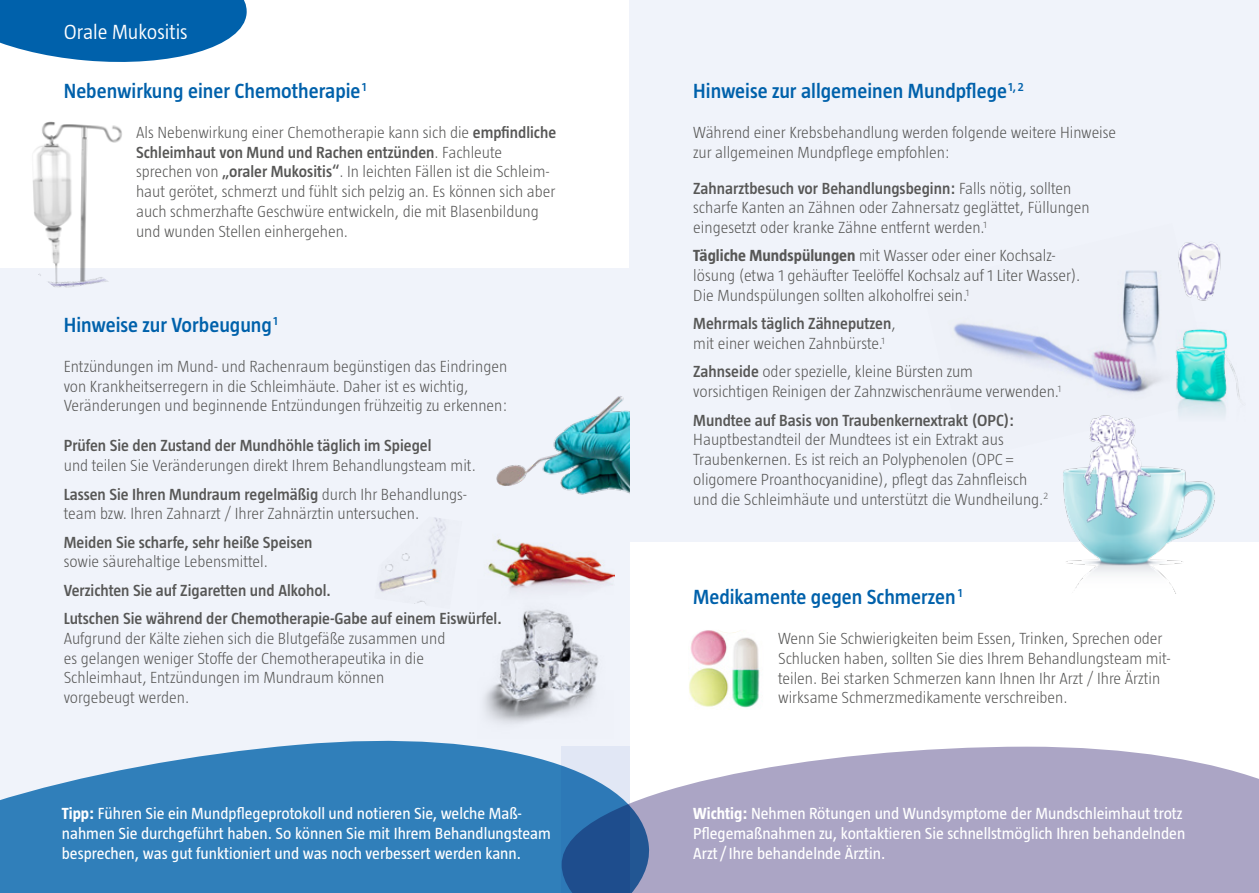
<style>
.page{position:relative;width:1259px;height:893px;background:#fff}
.page>*{position:absolute;margin:0;border:0;box-sizing:border-box;transform-origin:0 0}
.t1{font:600 21px "Taz Hexal";color:#0061ab}
.t2{font:300 21px "Taz Hexal";color:#fff}
.t3{font:300 16.5px/19.8px "Taz Hexal";color:#575756}
.t4{font:16.5px/19.8px "Taz Hexal";color:#fff}
.t5{font:600 16.5px/28.3px "Taz Hexal";color:#575756}
.s1{font-weight:600}
.s2{font-weight:700}
</style>
<div class="page">
<div style="left:0;top:269px;width:629px;height:624px;background:#f0f3fa"></div>
<div style="left:629px;top:0;width:630px;height:541px;background:#f0f3fa"></div>
<svg style="left:655px;top:747px;width:604px;height:146px;background:#b2acca"></svg>
<svg style="left:0;top:0;width:247px;height:62px;background:#2276b6"></svg>
<img style="left:1214px;top:330px;width:26px;height:85px">
<svg style="left:0;top:727px;width:655px;height:166px;fill:#307fba"></svg>
<img style="left:378px;top:517px;width:68px;height:87px">
<img style="left:496px;top:538px;width:103px;height:24px">
<img style="left:496px;top:396px;width:133px;height:99px">
<img style="left:21px;top:121px;width:101px;height:148px">
<img style="left:34px;top:255px;width:96px;height:33px">
<img style="left:476px;top:562px;width:138px;height:176px">
<img style="left:1214px;top:244px;width:7px;height:46px">
<img style="left:953px;top:242px;width:261px;height:173px">
<img style="left:689px;top:630px;width:71px;height:79px">
<img style="left:1061px;top:467px;width:198px;height:126px">
<img style="left:1073px;top:400px;width:79px;height:158px">
<p class="t2" style="left:64px;top:20px;width:125px">Orale Mukositis</p>
<p class="t1" style="left:64px;top:79px;width:304px">Nebenwirkung einer Chemotherapie<sup>1</sup></p>
<p class="t3" style="left:136px;top:122px;width:421px">Als Nebenwirkung einer Chemotherapie kann sich die <span class="s1">empfindliche Schleimhaut von Mund und Rachen entzünden</span>. Fachleute sprechen von <span class="s1">„oraler Mukositis“</span>. In leichten Fällen ist die Schleim&shy;haut gerötet, schmerzt und fühlt sich pelzig an. Es können sich aber auch schmerzhafte Geschwüre entwickeln, die mit Blasenbildung und wunden Stellen einhergehen.</p>
<p class="t1" style="left:64px;top:313px;width:215px">Hinweise zur Vorbeugung<sup>1</sup></p>
<p class="t3" style="left:64px;top:356px;width:445px">Entzündungen im Mund- und Rachenraum begünstigen das Eindringen von Krankheitserregern in die Schleimhäute. Daher ist es wichtig,<br>Veränderungen und beginnende Entzündungen frühzeitig zu erkennen:</p>
<p class="t5" style="left:64px;top:431px;width:369px">Prüfen Sie den Zustand der Mundhöhle täglich im Spiegel</p>
<p class="t3" style="left:64px;top:451px;width:413px;line-height:28.3px">und teilen Sie Veränderungen direkt Ihrem Behandlungsteam mit.<br><span class="s1">Lassen Sie Ihren Mundraum regelmäßig</span> durch Ihr Behandlungs-</p>
<p class="t3" style="left:64px;top:504px;width:357px">team bzw. Ihren Zahnarzt / Ihrer Zahnärztin untersuchen.</p>
<p class="t5" style="left:64px;top:528px;width:250px">Meiden Sie scharfe, sehr heiße Speisen</p>
<p class="t3" style="left:64px;top:552px;width:206px">sowie säurehaltige Lebensmittel.</p>
<p class="t5" style="left:64px;top:576px;width:439px">Verzichten Sie auf Zigaretten und Alkohol.<br>Lutschen Sie während der Chemotherapie-Gabe auf einem Eiswürfel.</p>
<p class="t3" style="left:64px;top:628px;width:383px">Aufgrund der Kälte ziehen sich die Blutgefäße zusammen und es gelangen weniger Stoffe der Chemotherapeutika in die Schleimhaut, Entzündungen im Mundraum können vorgebeugt werden.</p>
<p class="t4" style="left:62px;top:804px;width:490px"><span class="s2">Tipp:</span> Führen Sie ein Mundpflegeprotokoll und notieren Sie, welche Maß&shy;nahmen Sie durchgeführt haben. So können Sie mit Ihrem Behandlungsteam besprechen, was gut funktioniert und was noch verbessert werden kann.</p>
<p class="t1" style="left:693px;top:79px;width:332px">Hinweise zur allgemeinen Mundpflege<sup>1,</sup> <sup>2</sup></p>
<p class="t3" style="left:693px;top:122px;width:424px">Während einer Krebsbehandlung werden folgende weitere Hinweise zur allgemeinen Mundpflege empfohlen:</p>
<p class="t3" style="left:693px;top:178px;width:398px"><span class="s1">Zahnarztbesuch vor Behandlungsbeginn:</span> Falls nötig, sollten scharfe Kanten an Zähnen oder Zahnersatz geglättet, Füllungen eingesetzt oder kranke Zähne entfernt werden.<sup>1</sup></p>
<p class="t3" style="left:693px;top:246px;width:389px"><span class="s2">Tägliche Mundspülungen</span> mit Wasser oder einer Kochsalz&shy;lösung (etwa 1 gehäufter Teelöffel Kochsalz auf 1 Liter Wasser).<br>Die Mundspülungen sollten alkoholfrei sein.<sup>1</sup></p>
<p class="t3" style="left:693px;top:314px;width:204px"><span class="s1">Mehrmals täglich Zähneputzen</span>, mit einer weichen Zahnbürste.<sup>1</sup></p>
<p class="t3" style="left:693px;top:362px;width:369px"><span class="s1">Zahnseide</span> oder spezielle, kleine Bürsten zum<br>vorsichtigen Reinigen der Zahnzwischenräume verwenden.<sup>1</sup></p>
<p class="t5" style="left:693px;top:406px;width:323px">Mundtee auf Basis von Traubenkernextrakt (OPC):</p>
<p class="t3" style="left:693px;top:430px;width:356px">Hauptbestandteil der Mundtees ist ein Extrakt aus Traubenkernen. Es ist reich an Polyphenolen (OPC= oligomere Proanthocyanidine), pflegt das Zahnfleisch und die Schleimhäute und unterstützt die Wundheilung.<sup>2</sup></p>
<p class="t1" style="left:693px;top:586px;width:271px">Medikamente gegen Schmerzen <sup>1</sup></p>
<p class="t3" style="left:778px;top:628px;width:394px">Wenn Sie Schwierigkeiten beim Essen, Trinken, Sprechen oder Schlucken haben, sollten Sie dies Ihrem Behandlungsteam mit&shy;teilen. Bei starken Schmerzen kann Ihnen Ihr Arzt / Ihre Ärztin wirksame Schmerzmedikamente verschreiben.</p>
<p class="t4" style="left:693px;top:804px;width:493px"><span class="s2">Wichtig:</span> Nehmen Rötungen und Wundsymptome der Mundschleimhaut trotz<br>Pflegemaßnahmen zu, kontaktieren Sie schnellstmöglich Ihren behandelnden<br>Arzt / Ihre behandelnde Ärztin.</p>
</div>
